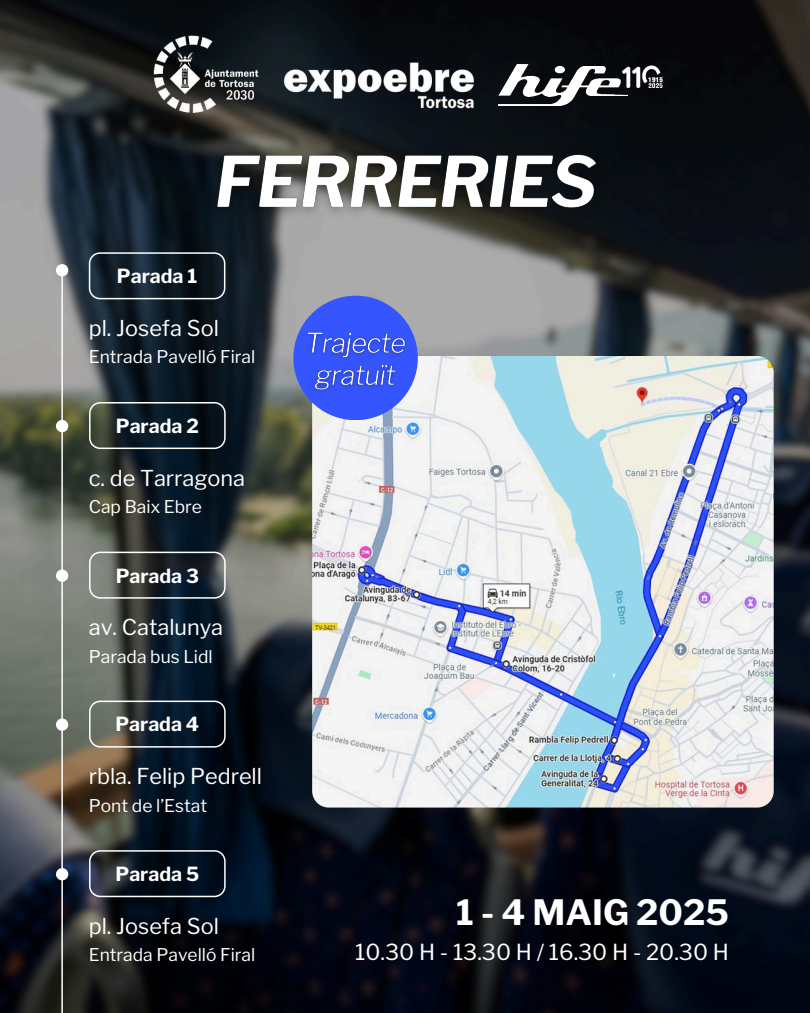
<style>
.page{position:relative;width:810px;height:1013px;background:#fff}
.page>*{position:absolute;margin:0;border:0;box-sizing:border-box;transform-origin:0 0}
.t1{font:700 34.7px "Libre Franklin";color:#fff}
.t2{font:22px "Libre Franklin";color:#fff}
.t3{font:21.7px "Libre Franklin";color:#fff}
.t4{font:700 19.3px "Libre Franklin";color:#fff}
.t5{font:17.4px "Libre Franklin";color:#fff}
</style>
<div class="page">
<img style="left:0;top:0;width:810px;height:1012px">
<img style="left:312px;top:356px;width:461px;height:451px;border-radius:16px">
<hr style="left:61px;top:272px;width:2px;height:740px;background:#fff">
<div style="left:56px;top:264px;width:12px;height:12px;background:#fff;border-radius:50%"></div>
<svg style="left:89px;top:252px;width:136px;height:47px"></svg>
<div style="left:56px;top:420px;width:12px;height:12px;background:#fff;border-radius:50%"></div>
<svg style="left:89px;top:402px;width:137px;height:47px"></svg>
<div style="left:56px;top:569px;width:12px;height:13px;background:#fff;border-radius:50%"></div>
<svg style="left:89px;top:551px;width:137px;height:47px"></svg>
<div style="left:56px;top:718px;width:12px;height:12px;background:#fff;border-radius:50%"></div>
<svg style="left:89px;top:700px;width:137px;height:47px"></svg>
<div style="left:56px;top:868px;width:12px;height:12px;background:#fff;border-radius:50%"></div>
<svg style="left:89px;top:850px;width:137px;height:47px"></svg>
<img style="left:283px;top:49px;width:193px;height:72px">
<img style="left:146px;top:24px;width:120px;height:97px">
<img style="left:498px;top:65px;width:130px;height:41px">
<img style="left:622px;top:65px;width:42px;height:23px">
<img style="left:201px;top:140px;width:413px;height:87px">
<div style="left:293px;top:296px;width:125px;height:124px;background:#3556ff;border-radius:50%"></div>
<img style="left:301px;top:326px;width:112px;height:71px">
<p class="t4" style="left:117px;top:264px;width:82px">Parada 1</p>
<p class="t3" style="left:89px;top:315px;width:132px">pl. Josefa Sol</p>
<p class="t5" style="left:89px;top:346px;width:168px">Entrada Pavelló Firal</p>
<p class="t4" style="left:116px;top:414px;width:84px">Parada 2</p>
<p class="t3" style="left:89px;top:465px;width:158px">c. de Tarragona</p>
<p class="t5" style="left:89px;top:496px;width:115px">Cap Baix Ebre</p>
<p class="t4" style="left:116px;top:564px;width:85px">Parada 3</p>
<p class="t3" style="left:89px;top:614px;width:136px">av. Catalunya</p>
<p class="t5" style="left:89px;top:646px;width:125px">Parada bus Lidl</p>
<p class="t4" style="left:115px;top:713px;width:85px">Parada 4</p>
<p class="t3" style="left:89px;top:763px;width:175px">rbla. Felip Pedrell</p>
<p class="t5" style="left:89px;top:795px;width:120px">Pont de l’Estat</p>
<p class="t4" style="left:116px;top:862px;width:85px">Parada 5</p>
<p class="t3" style="left:89px;top:913px;width:132px">pl. Josefa Sol</p>
<p class="t5" style="left:89px;top:944px;width:168px">Entrada Pavelló Firal</p>
<h1 class="t1" style="left:456px;top:891px;width:274px">1 - 4 MAIG 2025</h1>
<p class="t2" style="left:355px;top:939px;width:375px">10.30 H - 13.30 H / 16.30 H - 20.30 H</p>
</div>
